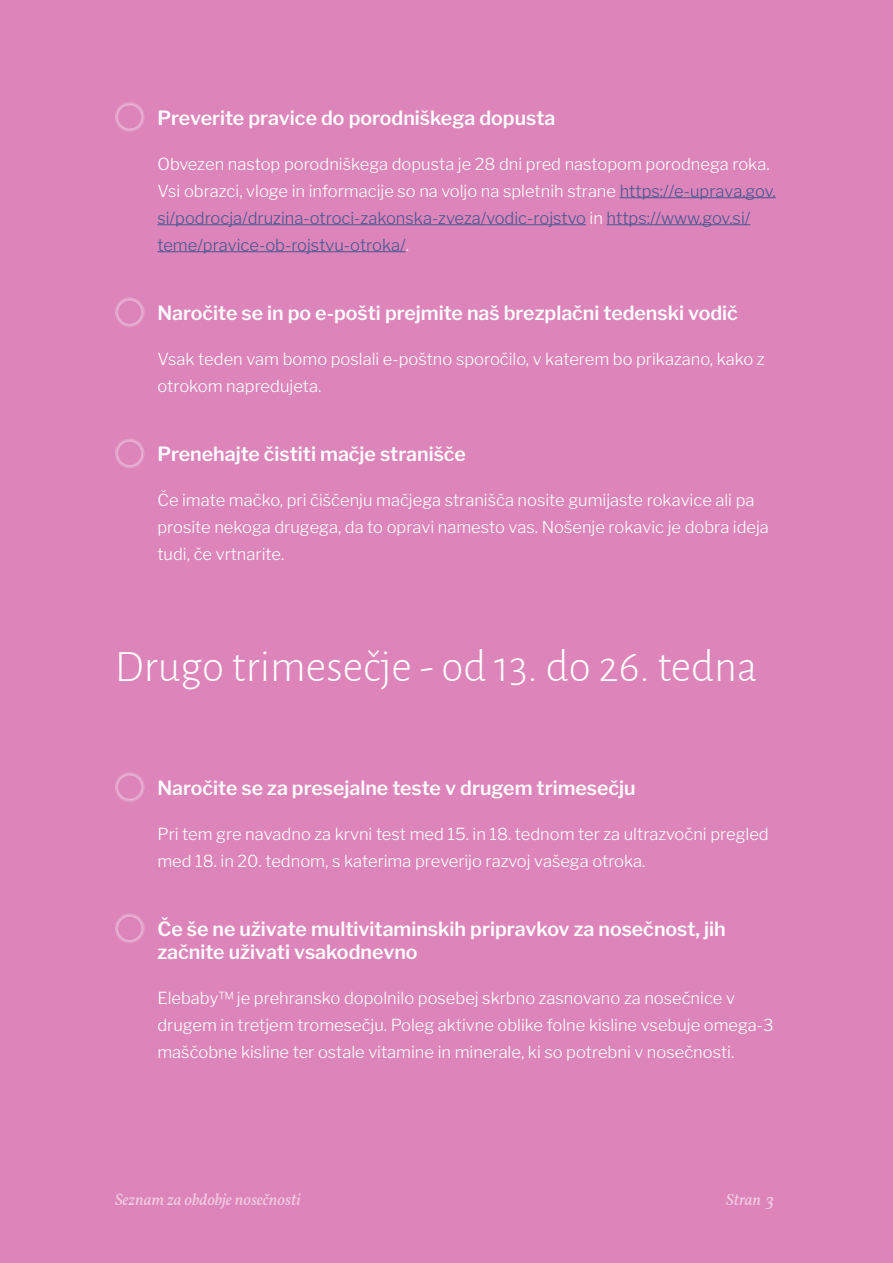
<style>
.page{position:relative;width:893px;height:1263px;background:#dd85ba}
.page>*{position:absolute;margin:0;border:0;box-sizing:border-box;transform-origin:0 0}
.t1{font:300 45px "Alegreya Sans";color:#fff}
.t2{font:600 19.5px/23.4px "Libre Franklin";color:#fff}
.t3{font:300 16.5px/27px "Libre Franklin";color:#fff}
.t4{font:300 16.5px/27px "Libre Franklin";color:#465792}
.t5{font:italic 16.5px "Vollkorn";color:#fff}
.s1{color:#fff}
.s2{font-size:18px}
</style>
<div class="page">
<svg style="left:115px;top:297px;width:30px;height:30px"></svg>
<svg style="left:115px;top:913px;width:30px;height:30px"></svg>
<svg style="left:115px;top:438px;width:30px;height:30px"></svg>
<hr style="left:620px;top:197px;width:156px;height:1px;background:#465792">
<hr style="left:157px;top:224px;width:429px;height:1px;background:#465792">
<hr style="left:607px;top:224px;width:143px;height:1px;background:#465792">
<hr style="left:157px;top:251px;width:249px;height:1px;background:#465792">
<svg style="left:115px;top:102px;width:30px;height:30px"></svg>
<svg style="left:115px;top:772px;width:30px;height:30px"></svg>
<p class="t2" style="left:157px;top:106px;width:399px">Preverite pravice do porodniškega dopusta</p>
<p class="t4" style="left:157px;top:150px;width:620px"><span class="s1">Obvezen nastop porodniškega dopusta je 28 dni pred nastopom porodnega roka.<br>Vsi obrazci, vloge in informacije so na voljo na spletnih strane</span> https://e-uprava.gov. si/podrocja/druzina-otroci-zakonska-zveza/vodic-rojstvo <span class="s1">in</span> https://www.gov.si/ teme/pravice-ob-rojstvu-otroka/<span class="s1">.</span></p>
<p class="t2" style="left:157px;top:301px;width:582px">Naročite se in po e-pošti prejmite naš brezplačni tedenski vodič</p>
<p class="t3" style="left:157px;top:345px;width:609px">Vsak teden vam bomo poslali e-poštno sporočilo, v katerem bo prikazano, kako z otrokom napredujeta.</p>
<p class="t2" style="left:157px;top:442px;width:310px">Prenehajte čistiti mačje stranišče</p>
<p class="t3" style="left:157px;top:486px;width:613px">Če imate mačko, pri čiščenju mačjega stranišča nosite gumijaste rokavice ali pa prosite nekoga drugega, da to opravi namesto vas. Nošenje rokavic je dobra ideja tudi, če vrtnarite.</p>
<h1 class="t1" style="left:115px;top:637px;width:644px">Drugo trimesečje - od 13. do 26. tedna</h1>
<p class="t2" style="left:157px;top:776px;width:480px">Naročite se za presejalne teste v drugem trimesečju</p>
<p class="t3" style="left:157px;top:820px;width:613px">Pri tem gre navadno za krvni test med 15. in 18. tednom ter za ultrazvočni pregled med 18. in 20. tednom, s katerima preverijo razvoj vašega otroka.</p>
<p class="t2" style="left:157px;top:917px;width:570px">Če še ne uživate multivitaminskih pripravkov za nosečnost, jih začnite uživati vsakodnevno</p>
<p class="t3" style="left:157px;top:985px;width:618px">Elebaby™ je prehransko dopolnilo posebej skrbno zasnovano za nosečnice v drugem in tretjem tromesečju. Poleg aktivne oblike folne kisline vsebuje omega-3 maščobne kisline ter ostale vitamine in minerale, ki so potrebni v nosečnosti.</p>
<p class="t5" style="left:115px;top:1187px;width:187px">Seznam za obdobje nosečnosti</p>
<p class="t5" style="left:726px;top:1187px;width:50px">Stran <span class="s2">3</span></p>
</div>
